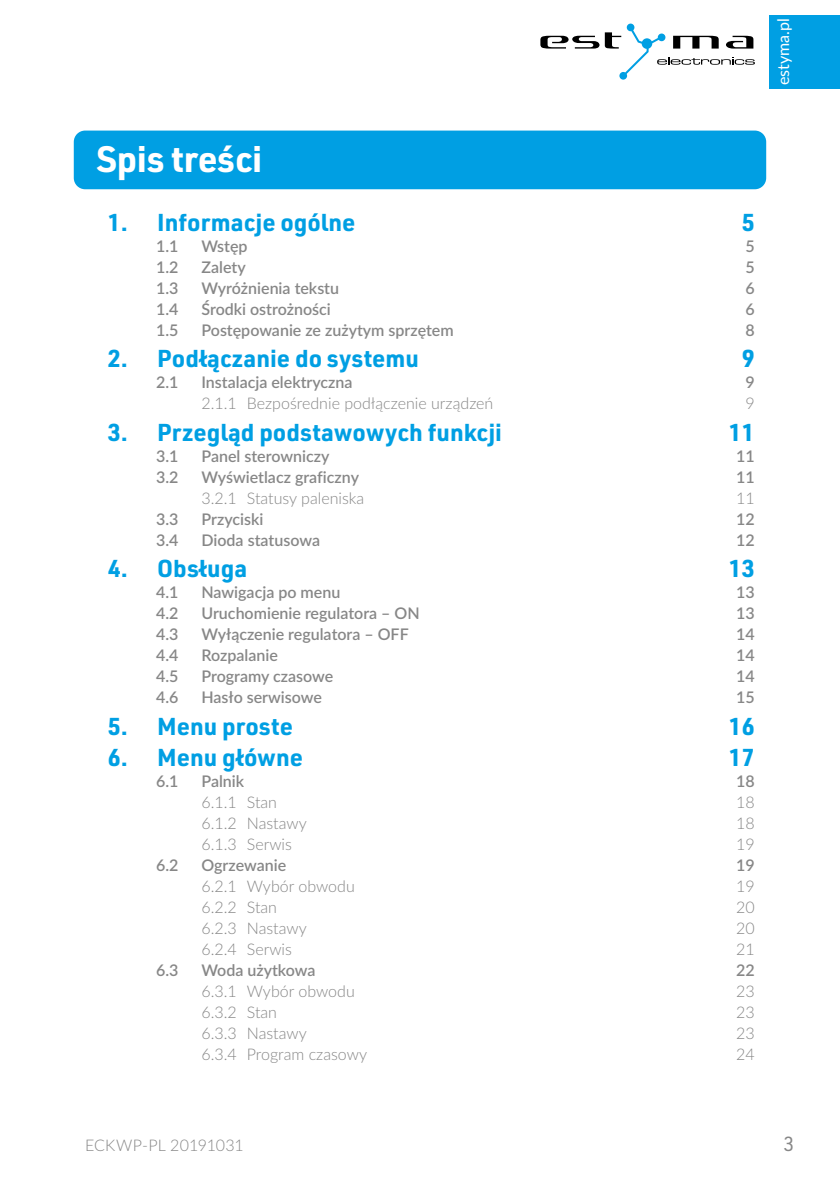
<style>
.page{position:relative;width:840px;height:1191px;background:#fff}
.page>*{position:absolute;margin:0;border:0;box-sizing:border-box;transform-origin:0 0}
.ToC_Tytuł{font:700 36px "URWDIN";letter-spacing:-.01em;color:#fff}
.t1{font:700 24px "URWDIN";color:#009fe3}
.t2{font:20px "URWDIN";color:#878787}
.t3{font:600 16px "Lato";color:#878787}
.t4{font:300 16px "Lato";color:#878787}
.t5{font:16px "Lato";color:#fff}
</style>
<div class="page">
<svg style="left:540px;top:24px;width:214px;height:56px"></svg>
<div style="left:768px;top:15px;width:71px;height:73px;background:#009fe3"></div>
<div style="left:74px;top:131px;width:691px;height:58px;background:#009fe3;border-radius:11px"></div>
<p class="t5" style="left:771px;top:85px;width:68px;rotate:-90deg">estyma.pl</p>
<p class="ToC_Tytuł" style="left:96px;top:134px;width:167px">Spis treści</p>
<p class="t1" style="left:108px;top:205px;width:249px">1. Informacje ogólne</p>
<p class="t1" style="left:741px;top:205px;width:14px">5</p>
<p class="t3" style="left:156px;top:234px;width:24px">1.1</p>
<p class="t3" style="left:201px;top:234px;width:48px">Wstęp</p>
<p class="t3" style="left:745px;top:234px;width:11px">5</p>
<p class="t3" style="left:156px;top:255px;width:24px">1.2</p>
<p class="t3" style="left:201px;top:255px;width:46px">Zalety</p>
<p class="t3" style="left:745px;top:255px;width:11px">5</p>
<p class="t3" style="left:156px;top:276px;width:24px">1.3</p>
<p class="t3" style="left:201px;top:276px;width:139px">Wyróżnienia tekstu</p>
<p class="t3" style="left:745px;top:276px;width:11px">6</p>
<p class="t3" style="left:156px;top:297px;width:24px">1.4</p>
<p class="t3" style="left:201px;top:297px;width:131px">Środki ostrożności</p>
<p class="t3" style="left:745px;top:297px;width:11px">6</p>
<p class="t3" style="left:156px;top:318px;width:24px">1.5</p>
<p class="t3" style="left:201px;top:318px;width:253px">Postępowanie ze zużytym sprzętem</p>
<p class="t3" style="left:745px;top:318px;width:11px">8</p>
<p class="t1" style="left:108px;top:342px;width:312px">2. Podłączanie do systemu</p>
<p class="t1" style="left:741px;top:342px;width:14px">9</p>
<p class="t3" style="left:156px;top:371px;width:24px">2.1</p>
<p class="t3" style="left:201px;top:371px;width:152px">Instalacja elektryczna</p>
<p class="t3" style="left:745px;top:371px;width:11px">9</p>
<p class="t4" style="left:201px;top:392px;width:293px">2.1.1 Bezpośrednie podłączenie urządzeń</p>
<p class="t4" style="left:745px;top:392px;width:11px">9</p>
<p class="t1" style="left:108px;top:415px;width:395px">3. Przegląd podstawowych funkcji</p>
<p class="t1" style="left:728px;top:415px;width:27px">11</p>
<p class="t3" style="left:156px;top:444px;width:24px">3.1</p>
<p class="t3" style="left:201px;top:444px;width:129px">Panel sterowniczy</p>
<p class="t3" style="left:735px;top:444px;width:20px">11</p>
<p class="t3" style="left:156px;top:465px;width:24px">3.2</p>
<p class="t3" style="left:201px;top:465px;width:159px">Wyświetlacz graficzny</p>
<p class="t3" style="left:735px;top:465px;width:20px">11</p>
<p class="t4" style="left:201px;top:487px;width:164px">3.2.1 Statusy paleniska</p>
<p class="t4" style="left:735px;top:487px;width:20px">11</p>
<p class="t3" style="left:156px;top:507px;width:24px">3.3</p>
<p class="t3" style="left:201px;top:507px;width:63px">Przyciski</p>
<p class="t3" style="left:735px;top:507px;width:20px">12</p>
<p class="t3" style="left:156px;top:528px;width:24px">3.4</p>
<p class="t3" style="left:201px;top:528px;width:120px">Dioda statusowa</p>
<p class="t3" style="left:735px;top:528px;width:20px">12</p>
<p class="t1" style="left:108px;top:552px;width:141px">4. Obsługa</p>
<p class="t1" style="left:728px;top:552px;width:27px">13</p>
<p class="t3" style="left:156px;top:581px;width:24px">4.1</p>
<p class="t3" style="left:201px;top:581px;width:140px">Nawigacja po menu</p>
<p class="t3" style="left:735px;top:581px;width:20px">13</p>
<p class="t3" style="left:156px;top:602px;width:24px">4.2</p>
<p class="t3" style="left:201px;top:602px;width:219px">Uruchomienie regulatora – ON</p>
<p class="t3" style="left:735px;top:602px;width:20px">13</p>
<p class="t3" style="left:156px;top:623px;width:24px">4.3</p>
<p class="t3" style="left:201px;top:623px;width:209px">Wyłączenie regulatora – OFF</p>
<p class="t3" style="left:735px;top:623px;width:20px">14</p>
<p class="t3" style="left:156px;top:644px;width:24px">4.4</p>
<p class="t3" style="left:201px;top:644px;width:78px">Rozpalanie</p>
<p class="t3" style="left:735px;top:644px;width:20px">14</p>
<p class="t3" style="left:156px;top:665px;width:24px">4.5</p>
<p class="t3" style="left:201px;top:665px;width:133px">Programy czasowe</p>
<p class="t3" style="left:735px;top:665px;width:20px">14</p>
<p class="t3" style="left:156px;top:686px;width:24px">4.6</p>
<p class="t3" style="left:201px;top:686px;width:122px">Hasło serwisowe</p>
<p class="t3" style="left:735px;top:686px;width:20px">15</p>
<p class="t1" style="left:108px;top:709px;width:187px">5. Menu proste</p>
<p class="t1" style="left:728px;top:709px;width:27px">16</p>
<p class="t1" style="left:108px;top:741px;width:197px">6. Menu główne</p>
<p class="t1" style="left:728px;top:741px;width:27px">17</p>
<p class="t3" style="left:156px;top:770px;width:24px">6.1</p>
<p class="t3" style="left:201px;top:770px;width:44px">Palnik</p>
<p class="t3" style="left:735px;top:770px;width:20px">18</p>
<p class="t4" style="left:201px;top:791px;width:77px">6.1.1 Stan</p>
<p class="t4" style="left:735px;top:791px;width:20px">18</p>
<p class="t4" style="left:201px;top:812px;width:107px">6.1.2 Nastawy</p>
<p class="t4" style="left:735px;top:812px;width:20px">18</p>
<p class="t4" style="left:201px;top:833px;width:92px">6.1.3 Serwis</p>
<p class="t4" style="left:735px;top:833px;width:20px">19</p>
<p class="t3" style="left:156px;top:854px;width:24px">6.2</p>
<p class="t3" style="left:201px;top:854px;width:86px">Ogrzewanie</p>
<p class="t3" style="left:735px;top:854px;width:20px">19</p>
<p class="t4" style="left:201px;top:875px;width:155px">6.2.1 Wybór obwodu</p>
<p class="t4" style="left:735px;top:875px;width:20px">19</p>
<p class="t4" style="left:201px;top:896px;width:77px">6.2.2 Stan</p>
<p class="t4" style="left:735px;top:896px;width:20px">20</p>
<p class="t4" style="left:201px;top:917px;width:107px">6.2.3 Nastawy</p>
<p class="t4" style="left:735px;top:917px;width:20px">20</p>
<p class="t4" style="left:201px;top:938px;width:92px">6.2.4 Serwis</p>
<p class="t4" style="left:735px;top:938px;width:20px">21</p>
<p class="t3" style="left:156px;top:959px;width:24px">6.3</p>
<p class="t3" style="left:201px;top:959px;width:115px">Woda użytkowa</p>
<p class="t3" style="left:735px;top:959px;width:20px">22</p>
<p class="t4" style="left:201px;top:980px;width:155px">6.3.1 Wybór obwodu</p>
<p class="t4" style="left:735px;top:980px;width:20px">23</p>
<p class="t4" style="left:201px;top:1001px;width:77px">6.3.2 Stan</p>
<p class="t4" style="left:735px;top:1001px;width:20px">23</p>
<p class="t4" style="left:201px;top:1022px;width:107px">6.3.3 Nastawy</p>
<p class="t4" style="left:735px;top:1022px;width:20px">23</p>
<p class="t4" style="left:201px;top:1043px;width:167px">6.3.4 Program czasowy</p>
<p class="t4" style="left:735px;top:1043px;width:20px">24</p>
<p class="t4" style="left:85px;top:1133px;width:160px">ECKWP-PL 20191031</p>
<p class="t2" style="left:783px;top:1131px;width:12px">3</p>
</div>
